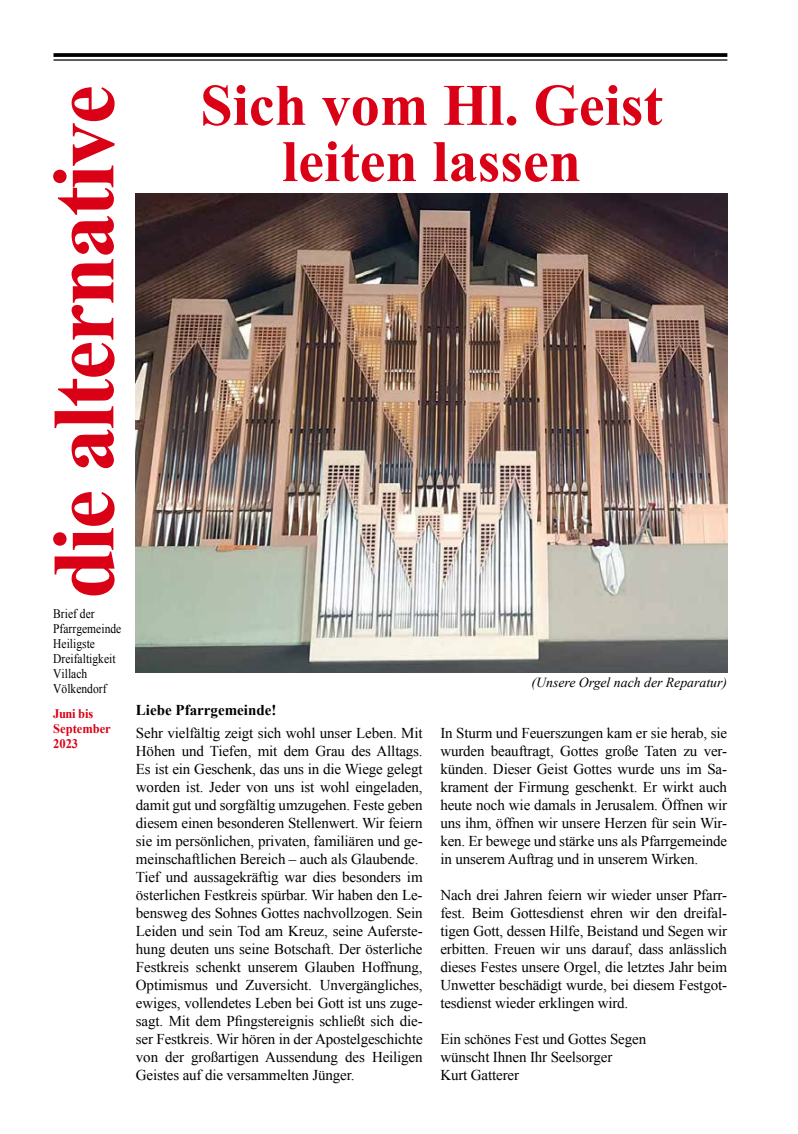
<style>
.page{position:relative;width:798px;height:1134px;background:#fff}
.page>*{position:absolute;margin:0;border:0;box-sizing:border-box;transform-origin:0 0}
.t1{font:700 88.75px "Times New Roman";letter-spacing:-.025em;color:#da0015}
.t2{font:700 58.75px/56.2px "Times New Roman";color:#da0015;text-align:center}
.t3{font:15px/18px "Times New Roman";letter-spacing:-.01em;color:#000}
.t4{font:700 15px "Times New Roman";color:#000}
.t5{font:italic 13.75px "Times New Roman";color:#000}
.t6{font:13.12px/15px "Times New Roman";letter-spacing:.005em;color:#000;scale:.88 1}
.t7{font:700 13.12px/15px "Times New Roman";color:#da0015;scale:.95 1}
</style>
<div class="page">
<svg style="left:53px;top:53px;width:674px;height:4px;background:#0f0f0f"></svg>
<hr style="left:53px;top:59px;width:674px;height:2px;background:#000">
<img style="left:136px;top:194px;width:590px;height:478px">
<h2 class="t2" style="left:200px;top:76px;width:464px">Sich vom Hl. Geist leiten lassen</h2>
<h1 class="t1" style="left:22px;top:599px;width:515px;rotate:-90deg">die alternative</h1>
<p class="t6" style="left:53px;top:621px;width:79px">Pfarrgemeinde<br>Heiligste<br>Dreifaltigkeit<br>Villach<br>Völkendorf</p>
<p class="t7" style="left:53px;top:706px;width:62px">Juni bis<br>September<br>2023</p>
<p class="t4" style="left:136px;top:699px;width:142px">Liebe Pfarrgemeinde!</p>
<p class="t6" style="left:53px;top:606px;width:49px">Brief der</p>
<p class="t5" style="left:531px;top:673px;width:197px">(Unsere Orgel nach der Reparatur)</p>
<p class="t3" style="left:136px;top:723px;width:288px">Sehr vielfältig zeigt sich wohl unser Leben. Mit Höhen und Tiefen, mit dem Grau des Alltags.<br>Es ist ein Geschenk, das uns in die Wiege gelegt worden ist. Jeder von uns ist wohl eingeladen, damit gut und sorgfältig umzugehen. Feste geben diesem einen besonderen Stellenwert. Wir feiern sie im persönlichen, privaten, familiären und ge&shy;meinschaftlichen Bereich – auch als Glaubende.<br>Tief und aussagekräftig war dies besonders im österlichen Festkreis spürbar. Wir haben den Le&shy;bensweg des Sohnes Gottes nachvollzogen. Sein Leiden und sein Tod am Kreuz, seine Auferste&shy;hung deuten uns seine Botschaft. Der österliche Festkreis schenkt unserem Glauben Hoffnung, Optimismus und Zuversicht. Unvergängliches, ewiges, vollendetes Leben bei Gott ist uns zuge&shy;sagt. Mit dem Pfingstereignis schließt sich die&shy;ser Festkreis. Wir hören in der Apostelgeschichte von der großartigen Aussendung des Heiligen Geistes auf die versammelten Jünger.</p>
<p class="t3" style="left:440px;top:723px;width:288px;text-align:justify">In Sturm und Feuerszungen kam er sie herab, sie wurden beauftragt, Gottes große Taten zu ver&shy;künden. Dieser Geist Gottes wurde uns im Sa&shy;krament der Firmung geschenkt. Er wirkt auch heute noch wie damals in Jerusalem. Öffnen wir uns ihm, öffnen wir unsere Herzen für sein Wir&shy;ken. Er bewege und stärke uns als Pfarrgemeinde in unserem Auftrag und in unserem Wirken.</p>
<p class="t3" style="left:440px;top:885px;width:288px;text-align:justify">Nach drei Jahren feiern wir wieder unser Pfarr&shy;fest. Beim Gottesdienst ehren wir den dreifal&shy;tigen Gott, dessen Hilfe, Beistand und Segen wir erbitten. Freuen wir uns darauf, dass anlässlich dieses Festes unsere Orgel, die letztes Jahr beim Unwetter beschädigt wurde, bei diesem Festgot&shy;tesdienst wieder erklingen wird.</p>
<p class="t3" style="left:440px;top:1029px;width:207px">Ein schönes Fest und Gottes Segen wünscht Ihnen Ihr Seelsorger<br>Kurt Gatterer</p>
</div>
